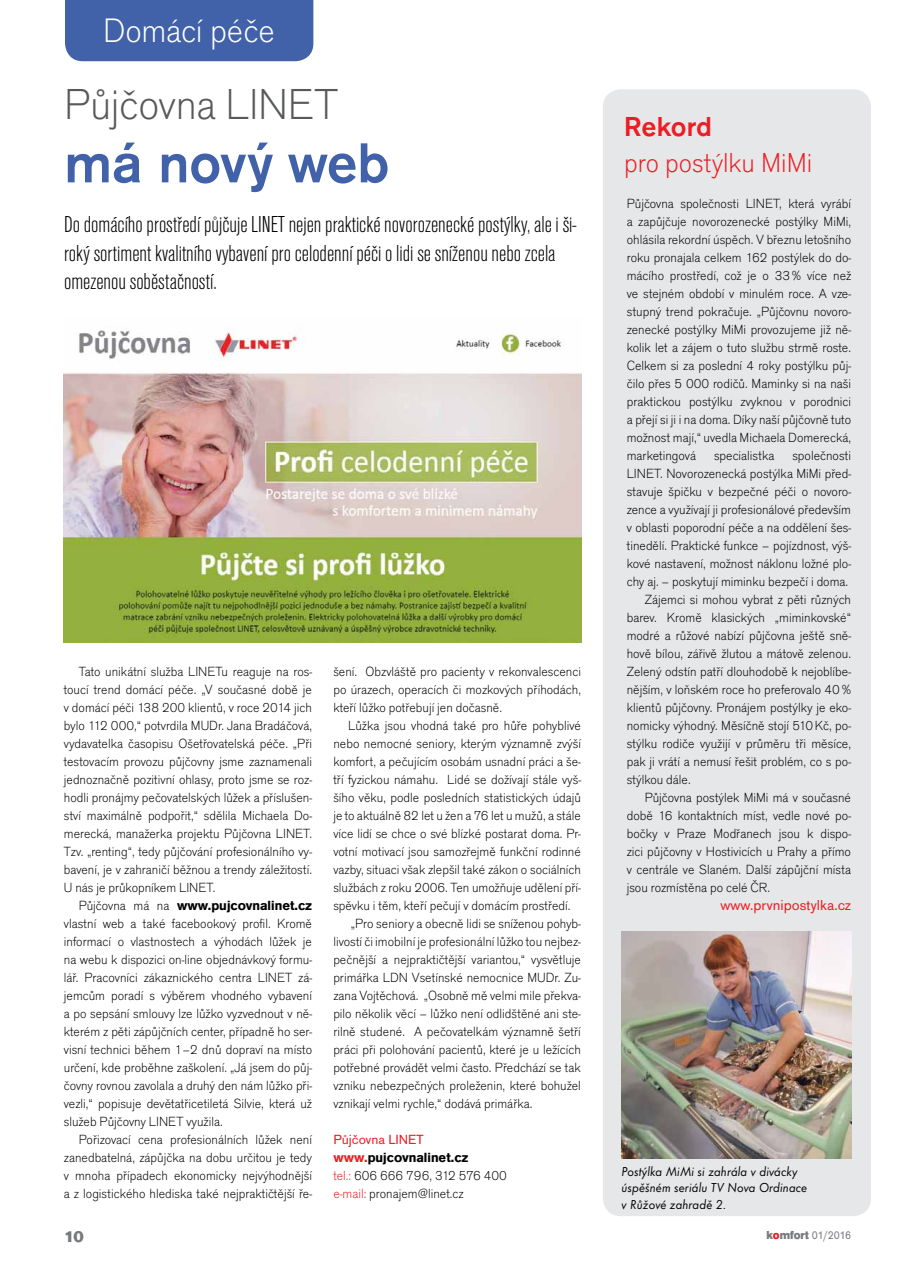
<style>
.page{position:relative;width:915px;height:1276px;background:#fff}
.page>*{position:absolute;margin:0;border:0;box-sizing:border-box;transform-origin:0 0}
.t1{font:500 58.5px "Accius TOT";letter-spacing:-.01em;color:#4161a8}
.t2{font:300 45px "Accius TOT";letter-spacing:-.005em;color:#58595b}
.t3{font:300 35.25px "Accius TOT";letter-spacing:-.005em;color:#fff}
.t4{font:300 28.5px "Accius TOT";color:#ed1d24}
.t5{font:500 28.5px "Accius TOT";color:#ed1d24}
.t6{font:300 condensed 24px/28.5px "Accius TOT";color:#000}
.t7{font:900 16.5px "Accius TOT";color:#77787b}
.t8{font:15px "Accius TOT";color:#ed1d24}
.t9{font:300 13.8px/18px "Accius TOT";color:#000;text-align:justify}
.t10{font:13.5px/16.5px "Futura TOT Book Obli";letter-spacing:.01em;color:#000;scale:.95 1}
.t11{font:12px "Accius TOT";letter-spacing:-.045em;color:#77787b;scale:.9 1}
.s1{font-weight:700}
.s2{font-weight:400;color:#ed1d24}
.s3{font-weight:700;color:#ed1d24}
.s4{color:#ed1d24}
.s5{font-weight:900}
.s6{font-weight:900;color:#ed1d24}
</style>
<div class="page">
<img style="left:63px;top:327px;width:517px;height:315px">
<div style="left:602px;top:89px;width:268px;height:1127px;background:#e6e7e8;border-radius:18px"></div>
<div style="left:65px;top:0;width:248px;height:61px;background:#4161a8"></div>
<img style="left:621px;top:932px;width:229px;height:226px">
<h3 class="t3" style="left:103px;top:11px;width:173px">Domácí péče</h3>
<h2 class="t2" style="left:64px;top:80px;width:275px">Půjčovna LINET</h2>
<h1 class="t1" style="left:64px;top:130px;width:327px">má nový web</h1>
<h3 class="t6" style="left:64px;top:211px;width:514px">Do domácího prostředí půjčuje LINET nejen praktické novorozenecké postýlky, ale i ši&shy;roký sortiment kvalitního vybavení pro celodenní péči o lidi se sníženou nebo zcela omezenou soběstačností.</h3>
<p class="t9" style="left:64px;top:662px;width:250px;text-indent:15px">Tato unikátní služba LINETu reaguje na ros&shy;toucí trend domácí péče. „V současné době je v domácí péči 138 200 klientů, v roce 2014 jich bylo 112 000,“ potvrdila MUDr. Jana Bradáčová, vydavatelka časopisu Ošetřovatelská péče. „Při testovacím provozu půjčovny jsme zaznamenali jednoznačně pozitivní ohlasy, proto jsme se roz&shy;hodli pronájmy pečovatelských lůžek a příslušen&shy;ství maximálně podpořit,“ sdělila Michaela Do&shy;merecká, manažerka projektu Půjčovna LINET.<br>Tzv. „renting“, tedy půjčování profesionálního vy&shy;bavení, je v zahraničí běžnou a trendy záležitostí.<br>U nás je průkopníkem LINET.</p>
<p class="t9" style="left:64px;top:896px;width:250px;text-indent:15px">Půjčovna má na <span class="s1">www.pujcovnalinet.cz </span>vlastní web a také facebookový profil. Kromě informací o vlastnostech a výhodách lůžek je na webu k dispozici on-line objednávkový formu&shy;lář. Pracovníci zákaznického centra LINET zá&shy;jemcům poradí s výběrem vhodného vybavení a po sepsání smlouvy lze lůžko vyzvednout v ně&shy;kterém z pěti zápůjčních center, případně ho ser&shy;visní technici během 1–2 dnů dopraví na místo určení, kde proběhne zaškolení. „Já jsem do půj&shy;čovny rovnou zavolala a druhý den nám lůžko při&shy;vezli,“ popisuje devětatřicetiletá Silvie, která už služeb Půjčovny LINET využila.</p>
<p class="t9" style="left:64px;top:1130px;width:250px;text-indent:15px">Pořizovací cena profesionálních lůžek není zanedbatelná, zápůjčka na dobu určitou je tedy v mnoha případech ekonomicky nejvýhodnější a z logistického hlediska také nejpraktičtější ře-</p>
<p class="t9" style="left:333px;top:662px;width:249px">šení. Obzvláště pro pacienty v rekonvalescenci po úrazech, operacích či mozkových příhodách, kteří lůžko potřebují jen dočasně.</p>
<p class="t9" style="left:348px;top:716px;width:234px">Lůžka jsou vhodná také pro hůře pohyblivé</p>
<p class="t9" style="left:333px;top:734px;width:249px">nebo nemocné seniory, kterým významně zvýší</p>
<p class="t9" style="left:333px;top:752px;width:249px">komfort, a pečujícím osobám usnadní práci a še-</p>
<p class="t9" style="left:333px;top:770px;width:249px">tří fyzickou námahu. Lidé se dožívají stále vyš-</p>
<p class="t9" style="left:333px;top:788px;width:249px">šího věku, podle posledních statistických údajů</p>
<p class="t9" style="left:333px;top:806px;width:249px">je to aktuálně 82 let u žen a 76 let u mužů, a stále</p>
<p class="t9" style="left:333px;top:824px;width:249px">více lidí se chce o své blízké postarat doma. Pr-</p>
<p class="t9" style="left:333px;top:842px;width:249px">votní motivací jsou samozřejmě funkční rodinné</p>
<p class="t9" style="left:333px;top:860px;width:249px">vazby, situaci však zlepšil také zákon o sociálních</p>
<p class="t9" style="left:333px;top:878px;width:249px">službách z roku 2006. Ten umožňuje udělení pří-</p>
<p class="t9" style="left:333px;top:896px;width:238px">spěvku i těm, kteří pečují v domácím prostředí.</p>
<p class="t9" style="left:351px;top:914px;width:231px">„Pro seniory a obecně lidi se sníženou pohyb-</p>
<p class="t9" style="left:333px;top:932px;width:249px">livostí či imobilní je profesionální lůžko tou nejbez-</p>
<p class="t9" style="left:333px;top:950px;width:249px">pečnější a nejpraktičtější variantou,“ vysvětluje</p>
<p class="t9" style="left:333px;top:968px;width:249px">primářka LDN Vsetínské nemocnice MUDr. Zu-</p>
<p class="t9" style="left:333px;top:986px;width:249px">zana Vojtěchová. „Osobně mě velmi mile překva-</p>
<p class="t9" style="left:333px;top:1004px;width:249px">pilo několik věcí – lůžko není odlidštěné ani ste-</p>
<p class="t9" style="left:333px;top:1022px;width:249px">rilně studené. A pečovatelkám významně šetří</p>
<p class="t9" style="left:333px;top:1040px;width:249px">práci při polohování pacientů, které je u ležících</p>
<p class="t9" style="left:333px;top:1058px;width:249px">potřebné provádět velmi často. Předchází se tak</p>
<p class="t9" style="left:333px;top:1076px;width:249px">vzniku nebezpečných proleženin, které bohužel</p>
<p class="t9" style="left:333px;top:1094px;width:200px">vznikají velmi rychle,“ dodává primářka.</p>
<p class="t9" style="left:333px;top:1130px;width:175px;text-align:left"><span class="s2">Půjčovna LINET </span><span class="s3">www.</span><span class="s1">pujcovnalinet.cz<br></span><span class="s4">tel.:</span> 606 666 796, 312 576 400 <span class="s4">e-mail:</span> pronajem@linet.cz</p>
<h3 class="t5" style="left:624px;top:111px;width:89px">Rekord</h3>
<h3 class="t4" style="left:624px;top:147px;width:190px">pro postýlku MiMi</h3>
<p class="t9" style="left:626px;top:194px;width:226px">Půjčovna společnosti LINET, která vyrábí a zapůjčuje novorozenecké postýlky MiMi, ohlásila rekordní úspěch. V březnu letošního roku pronajala celkem 162 postýlek do do&shy;mácího prostředí, což je o 33% více než ve stejném období v minulém roce. A vze&shy;stupný trend pokračuje. „Půjčovnu novoro&shy;zenecké postýlky MiMi provozujeme již ně&shy;kolik let a zájem o tuto službu strmě roste.<br>Celkem si za poslední 4 roky postýlku půj&shy;čilo přes 5 000 rodičů. Maminky si na naši praktickou postýlku zvyknou v porodnici a přejí si ji i na doma. Díky naší půjčovně tuto možnost mají,“ uvedla Michaela Domerecká, marketingová</p>
<p class="t9" style="left:713px;top:446px;width:62px">specialistka</p>
<p class="t9" style="left:792px;top:446px;width:60px">společnosti</p>
<p class="t9" style="left:626px;top:464px;width:226px">LINET. Novorozenecká postýlka MiMi před-</p>
<p class="t9" style="left:626px;top:482px;width:226px">stavuje špičku v bezpečné péči o novoro-</p>
<p class="t9" style="left:626px;top:500px;width:226px">zence a využívají ji profesionálové především</p>
<p class="t9" style="left:626px;top:518px;width:226px">v oblasti poporodní péče a na oddělení šes-</p>
<p class="t9" style="left:626px;top:536px;width:226px">tinedělí. Praktické funkce – pojízdnost, výš-</p>
<p class="t9" style="left:626px;top:554px;width:226px">kové nastavení, možnost náklonu ložné plo-</p>
<p class="t9" style="left:626px;top:572px;width:223px">chy aj. – poskytují miminku bezpečí i doma.</p>
<p class="t9" style="left:644px;top:590px;width:208px">Zájemci si mohou vybrat z pěti různých</p>
<p class="t9" style="left:626px;top:608px;width:226px">barev. Kromě klasických „miminkovské“</p>
<p class="t9" style="left:626px;top:626px;width:226px">modré a růžové nabízí půjčovna ještě sně-</p>
<p class="t9" style="left:626px;top:644px;width:226px">hově bílou, zářivě žlutou a mátově zelenou.</p>
<p class="t9" style="left:626px;top:662px;width:226px">Zelený odstín patří dlouhodobě k nejoblíbe-</p>
<p class="t9" style="left:626px;top:680px;width:226px">nějším, v loňském roce ho preferovalo 40%</p>
<p class="t9" style="left:626px;top:698px;width:226px">klientů půjčovny. Pronájem postýlky je eko-</p>
<p class="t9" style="left:626px;top:716px;width:226px">nomicky výhodný. Měsíčně stojí 510Kč, po-</p>
<p class="t9" style="left:626px;top:734px;width:226px">stýlku rodiče využijí v průměru tři měsíce,</p>
<p class="t9" style="left:626px;top:752px;width:226px">pak ji vrátí a nemusí řešit problém, co s po-</p>
<p class="t9" style="left:626px;top:770px;width:65px">stýlkou dále.</p>
<p class="t9" style="left:644px;top:788px;width:208px">Půjčovna postýlek MiMi má v současné</p>
<p class="t9" style="left:626px;top:806px;width:226px">době 16 kontaktních míst, vedle nové po-</p>
<p class="t9" style="left:626px;top:824px;width:226px">bočky v Praze Modřanech jsou k dispo-</p>
<p class="t9" style="left:626px;top:842px;width:226px">zici půjčovny v Hostivicích u Prahy a přímo</p>
<p class="t9" style="left:626px;top:860px;width:226px">v centrále ve Slaném. Další zápůjční místa</p>
<p class="t9" style="left:626px;top:878px;width:145px">jsou rozmístěna po celé ČR.</p>
<p class="t8" style="left:720px;top:897px;width:132px">www.prvnipostylka.cz</p>
<p class="t10" style="left:621px;top:1162px;width:197px">Postýlka MiMi si zahrála v divácky úspěšném seriálu TV Nova Ordinace v Růžové zahradě 2.</p>
<p class="t7" style="left:64px;top:1226px;width:22px">10</p>
<p class="t11" style="left:766px;top:1228px;width:95px"><span class="s5">k</span><span class="s6">o</span><span class="s5">mfort</span> 01/2016</p>
</div>
